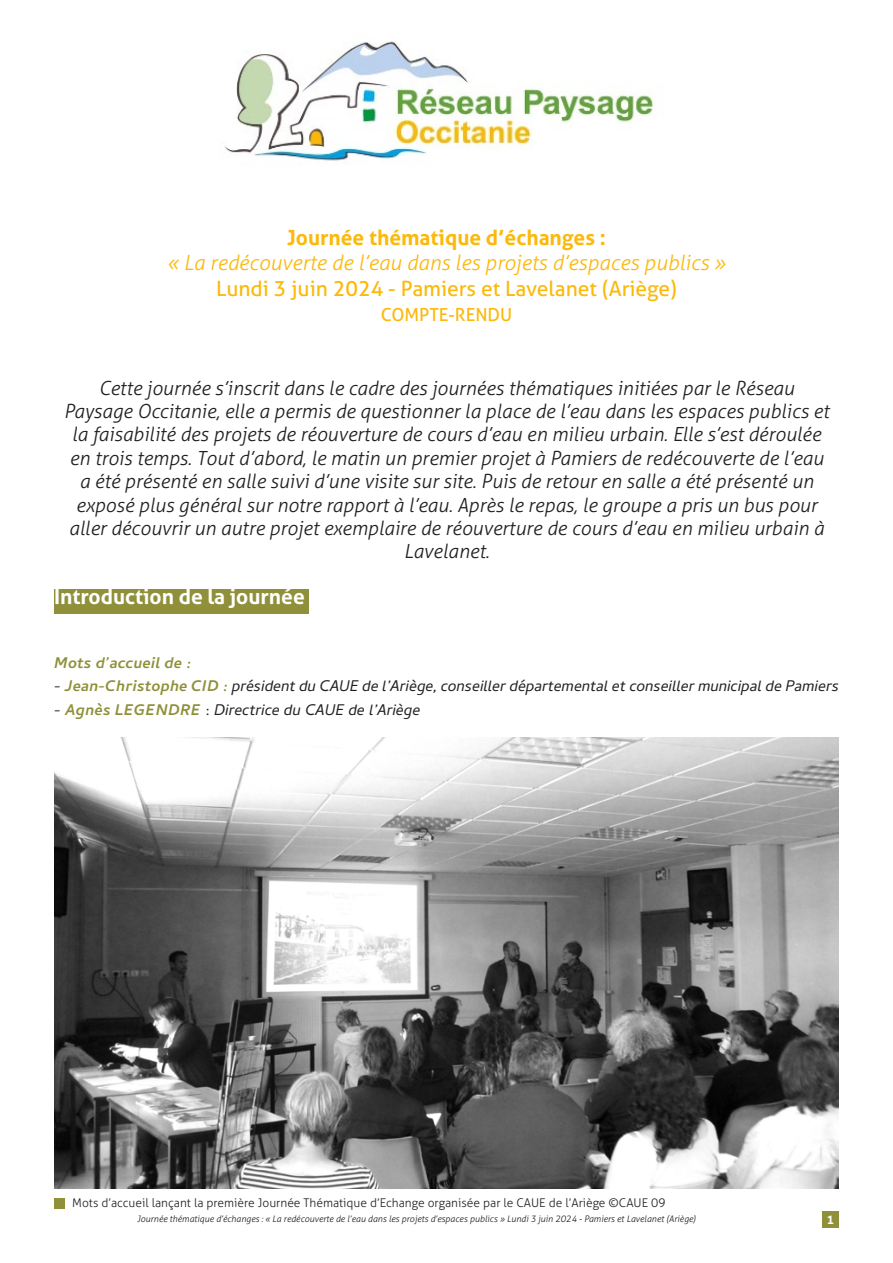
<style>
.page{position:relative;width:893px;height:1263px;background:#fff}
.page>*{position:absolute;margin:0;border:0;box-sizing:border-box;transform-origin:0 0}
.t1{font:italic 300 21px "Aller";color:#fcb90a}
.t2{font:21px "Aller";color:#fcb90a}
.t3{font:700 21px "Aller";color:#fcb90a}
.t4{font:700 21px "Aller";color:#fff}
.t5{font:italic 300 19.5px/23.4px "Aller";color:#231f20;text-align:center}
.t6{font:italic 19.5px "Cambay Devanagari";color:#231f20}
.t7{font:italic 700 19.5px "Cambay Devanagari";color:#8f9039}
.t8{font:18px "Aller";color:#fcb90a}
.t9{font:300 12px "Aller";color:#231f20}
.t10{font:700 12px "Aller";color:#fff}
.t11{font:italic 300 9px "Aller";color:#231f20}
.s1{font-style:normal}
.s2{font-weight:700;color:#8f9039}
</style>
<div class="page">
<div style="left:822px;top:1211px;width:17px;height:17px;background:#8f9039"></div>
<img style="left:224px;top:41px;width:431px;height:124px">
<img style="left:54px;top:738px;width:785px;height:451px">
<div style="left:54px;top:589px;width:254px;height:24px;background:#8f9039"></div>
<div style="left:54px;top:1198px;width:11px;height:11px;background:#8f9039"></div>
<p class="t3" style="left:287px;top:225px;width:320px">Journée thématique d’échanges :</p>
<p class="t1" style="left:167px;top:250px;width:560px">« La redécouverte de l’eau dans les projets d’espaces publics »</p>
<p class="t2" style="left:216px;top:275px;width:462px">Lundi 3 juin 2024 - Pamiers et Lavelanet (Ariège)</p>
<p class="t8" style="left:381px;top:303px;width:133px">COMPTE-RENDU</p>
<p class="t5" style="left:99px;top:376px;width:697px">Cette journée s’inscrit dans le cadre des journées thématiques initiées par le Réseau</p>
<p class="t5" style="left:64px;top:399px;width:767px">Paysage Occitanie, elle a permis de questionner la place de l’eau dans les espaces publics et la faisabilité des projets de réouverture de cours d’eau en milieu urbain. Elle s’est déroulée en trois temps. Tout d’abord, le matin un premier projet à Pamiers de redécouverte de l’eau a été présenté en salle suivi d’une visite sur site. Puis de retour en salle a été présenté un exposé plus général sur notre rapport à l’eau. Après le repas, le groupe a pris un bus pour aller découvrir un autre projet exemplaire de réouverture de cours d’eau en milieu urbain à Lavelanet.</p>
<p class="t4" style="left:54px;top:584px;width:252px">Introduction de la journée</p>
<p class="t7" style="left:54px;top:650px;width:139px">Mots d’accueil de :</p>
<p class="t6" style="left:54px;top:676px;width:786px"><span class="s1">-</span> <span class="s2">Jean-Christophe CID :</span> président du CAUE de l’Ariège, conseiller départemental et conseiller municipal de Pamiers</p>
<p class="t6" style="left:54px;top:700px;width:368px"><span class="s1">-</span> <span class="s2">Agnès LEGENDRE</span> <span class="s1">:</span> Directrice du CAUE de l’Ariège</p>
<p class="t9" style="left:72px;top:1196px;width:595px">Mots d’accueil lançant la première Journée Thématique d’Echange organisée par le CAUE de l’Ariège ©CAUE 09</p>
<p class="t11" style="left:137px;top:1214px;width:560px">Journée thématique d’échanges : « La redécouverte de l’eau dans les projets d’espaces publics » Lundi 3 juin 2024 - Pamiers et Lavelanet (Ariège)</p>
<p class="t10" style="left:827px;top:1212px;width:9px">1</p>
</div>
